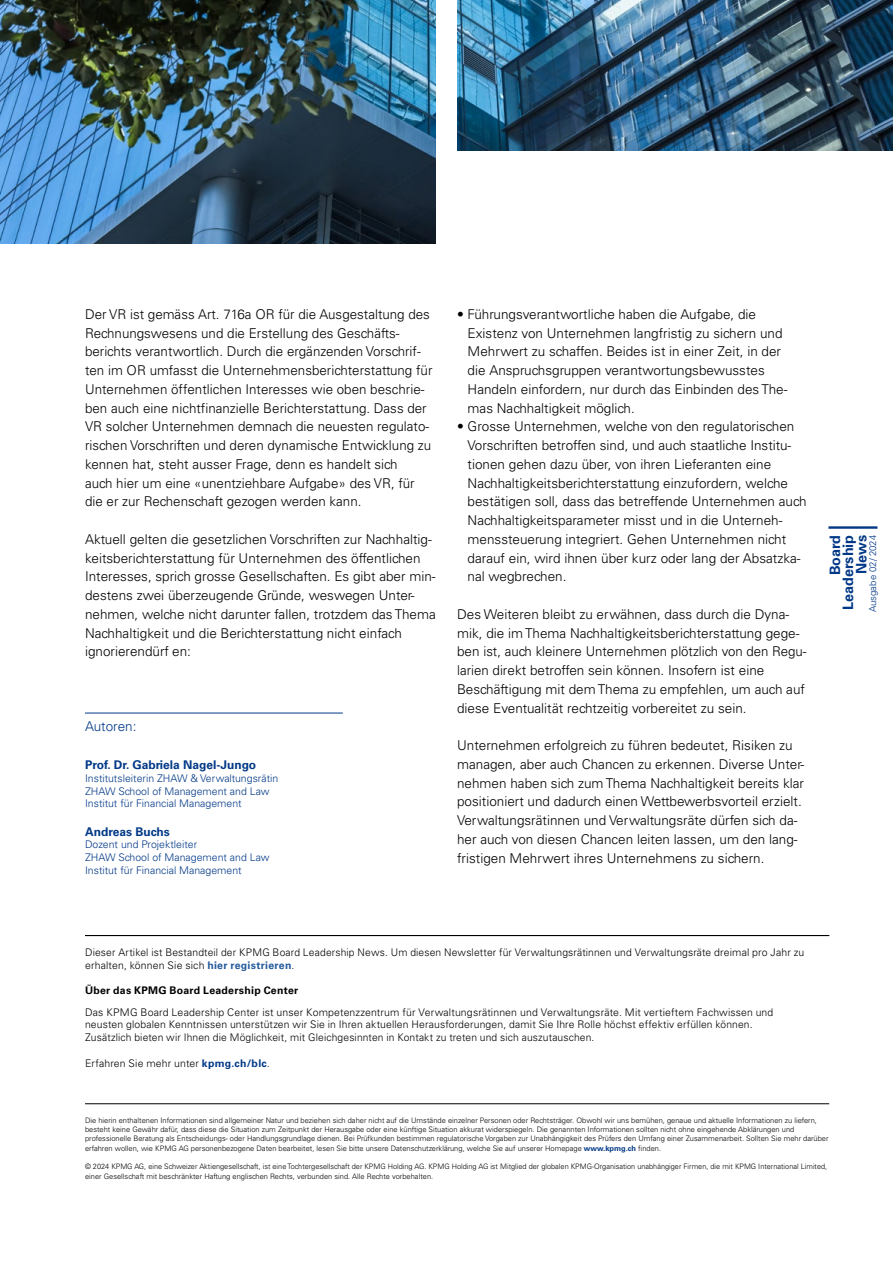
<style>
.page{position:relative;width:893px;height:1263px;background:#fff}
.page>*{position:absolute;margin:0;border:0;box-sizing:border-box;transform-origin:0 0}
.t1{font:700 14.4px/13.2px "Univers LT Std";color:#003887;text-align:right}
.t2{font:300 13.5px/18.8px "Univers LT Std";color:#000}
.t3{font:300 13.5px "Univers LT Std";color:#003887}
.t4{font:700 12px "Univers LT Std";color:#003887}
.t5{font:300 10.5px/12.8px "Univers LT Std";letter-spacing:.015em;color:#000}
.t6{font:300 10.5px/12.8px "Univers LT Std";color:#003887}
.t7{font:700 10.5px "Univers LT Std";letter-spacing:.03em;color:#000}
.t8{font:300 9.6px "Univers LT Std";color:#003887}
.t9{font:300 7.5px/9.3px "Univers LT Std";color:#000}
.s1{font-weight:700;color:#22599b}
.s2{font-weight:700;color:#003887}
</style>
<div class="page">
<hr style="left:85px;top:1103px;width:744px;height:1px;background:#000">
<hr style="left:85px;top:935px;width:744px;height:1px;background:#000">
<hr style="left:828px;top:526px;width:49px;height:3px;background:#003887">
<hr style="left:85px;top:713px;width:258px;height:1px;background:#003887">
<img style="left:0;top:0;width:435px;height:244px">
<img style="left:457px;top:0;width:435px;height:150px">
<p class="t2" style="left:85px;top:305px;width:349px">Der VR ist gemäss Art. 716a OR für die Ausgestaltung des Rechnungswesens und die Erstellung des Geschäft s&shy;berichts verantwortlich. Durch die ergänzenden Vorschrif&shy;ten im OR umfasst die Unternehmensberichter stattung für Unternehmen öffentlichen Interesses wie oben beschrie&shy;ben auch eine nichtfinanzielle Berichter stattung. Dass der VR solcher Unternehmen demnach die neuesten regulato&shy;rischen Vorschriften und deren dynamische Entwicklung zu kennen hat, steht ausser Frage, denn es handelt sich<br>auch hier um eine «unentziehbare Aufgabe» des VR, für die er zur Rechenschaft gezogen werden kann.</p>
<p class="t2" style="left:85px;top:530px;width:352px">Aktuell gelten die gesetzlichen Vorschriften zur Nachhaltig&shy;keitsberichterstattung für Unternehmen des öffentlichen Interesses, sprich grosse Gesellschaften. Es gibt aber min&shy;destens zwei überzeugende Gründe, weswegen Unter&shy;nehmen, welche nicht darunter fallen, trotzdem das Thema Nachhaltigkeit und die Berichterstattung nicht einfach ignorieren dürf en:</p>
<p class="t3" style="left:85px;top:718px;width:53px">Autoren:</p>
<p class="t4" style="left:85px;top:758px;width:173px">Prof. Dr. Gabriela Nagel-Jungo</p>
<p class="t6" style="left:85px;top:772px;width:195px">Institutsleiterin ZHAW &amp; Verwaltungsrätin<br>ZHAW School of Management and Law<br>Institut für Financial Management</p>
<p class="t4" style="left:85px;top:824px;width:86px">Andreas Buchs</p>
<p class="t6" style="left:85px;top:838px;width:186px">Dozent und Projektleiter<br>ZHAW School of Management and Law<br>Institut für Financial Management</p>
<p class="t2" style="left:468px;top:305px;width:321px;text-indent:-11px">• Führungsverantwortliche haben die Aufgabe, die Existenz von Unternehmen langfristig zu sichern und Mehrwert zu schaffen. Beides ist in einer Zeit, in der die Anspruchsgruppen verantwortungsbewusstes Handeln einfordern, nur durch das Einbinden des The&shy;mas Nachhaltigkeit möglich.</p>
<p class="t2" style="left:468px;top:417px;width:341px;text-indent:-11px">• Grosse Unternehmen, welche von den regulatorischen Vorschriften betroffen sind, und auch staatliche Institu&shy;tionen gehen dazu über, von ihren Lieferanten eine Nachhaltigkeitsberichterstattung einzufordern, welche<br>be stätigen soll, dass das betreffende Unternehmen auch Nachhaltigkeitsparameter misst und in die Unterneh&shy;menssteuerung integriert. Gehen Unternehmen nicht darauf ein, wird ihnen über kurz oder lang der Absatzka&shy;nal wegbrechen.</p>
<p class="t2" style="left:457px;top:605px;width:351px">Des Weiteren bleibt zu erwähnen, dass durch die Dyna&shy;mik, die im Thema Nachhaltigkeitsberichterstattung gege&shy;ben ist, auch kleinere Unternehmen plötzlich von den Regu&shy;larien direkt betroffen sein können. Insofern ist eine Beschäftigung mit dem Thema zu empfehlen, um auch auf diese Eventualität rechtzeitig vorbereitet zu sein.</p>
<p class="t2" style="left:457px;top:736px;width:349px">Unternehmen erfolgreich zu führen bedeutet, Risiken zu managen, aber auch Chancen zu erkennen. Diverse Unter&shy;nehmen haben sich zum Thema Nachhaltigkeit bereits klar positioniert und dadurch einen Wettbewerbsvorteil erzielt.<br>Verwaltungsrätinnen und Verwaltungsräte dürfen sich da&shy;her auch von diesen Chancen leiten lassen, um den lang&shy;fristigen Mehrwert ihres Unternehmens zu sichern.</p>
<p class="t1" style="left:828px;top:610px;width:77px;rotate:-90deg">Board<br>Leadership<br>News</p>
<p class="t8" style="left:867px;top:612px;width:79px;rotate:-90deg">Ausgabe 02/ 2024</p>
<p class="t5" style="left:85px;top:946px;width:721px">Dieser Artikel ist Bestandteil der KPMG Board Leadership News. Um diesen Newsletter für Verwaltungsrätinnen und Verwaltungsräte dreimal pro Jahr zu erhalten, können Sie sich <span class="s1">hier registrieren</span>.</p>
<p class="t7" style="left:85px;top:984px;width:215px">Über das KPMG Board Leadership Center</p>
<p class="t5" style="left:85px;top:1005px;width:690px">Das KPMG Board Leadership Center ist unser Kompetenzzentrum für Verwaltungsrätinnen und Verwaltungsräte. Mit vertieftem Fachwissen und neusten globalen Kenntnissen unterstützen wir Sie in Ihren aktuellen Herausforderungen, damit Sie Ihre Rolle höchst effektiv erfüllen können.<br>Zusätzlich bieten wir Ihnen die Möglichkeit, mit Gleichgesinnten in Kontakt zu treten und sich auszutauschen.</p>
<p class="t5" style="left:85px;top:1056px;width:186px">Erfahren Sie mehr unter <span class="s2">kpmg.ch/blc</span>.</p>
<p class="t9" style="left:85px;top:1115px;width:745px">Die hierin enthaltenen Informationen sind allgemeiner Natur und beziehen sich daher nicht auf die Umstände einzelner Personen oder Rechtsträger. Obwohl wir uns bemühen, genaue und aktuelle Informationen zu liefern, besteht keine Gewähr dafür, dass diese die Situation zum Zeitpunkt der Herausgabe oder eine künftige Situation akkurat widerspiegeln. Die genannten Informationen sollten nicht ohne eingehende Abklärungen und professionelle Beratung als Entscheidungs- oder Handlungsgrundlage dienen. Bei Prüfkunden bestimmen regulatorische Vorgaben zur Unabhängigkeit des Prüfers den Umfang einer Zusammenarbeit. Sollten Sie mehr darüber erfahren wollen, wie KPMG AG personenbezogene Daten bearbeitet, lesen Sie bitte unsere Datenschutzerklärung, welche Sie auf unserer Homepage <span class="s2">www.kpmg.ch</span> finden.</p>
<p class="t9" style="left:85px;top:1162px;width:744px">© 2024 KPMG AG, eine Schweizer Aktiengesellschaft, ist eine Tochtergesellschaft der KPMG Holding AG. KPMG Holding AG ist Mitglied der globalen KPMG-Organisation unabhängiger Firmen, die mit KPMG International Limited, einer Gesellschaft mit beschränkter Haftung englischen Rechts, verbunden sind. Alle Rechte vorbehalten.</p>
</div>
